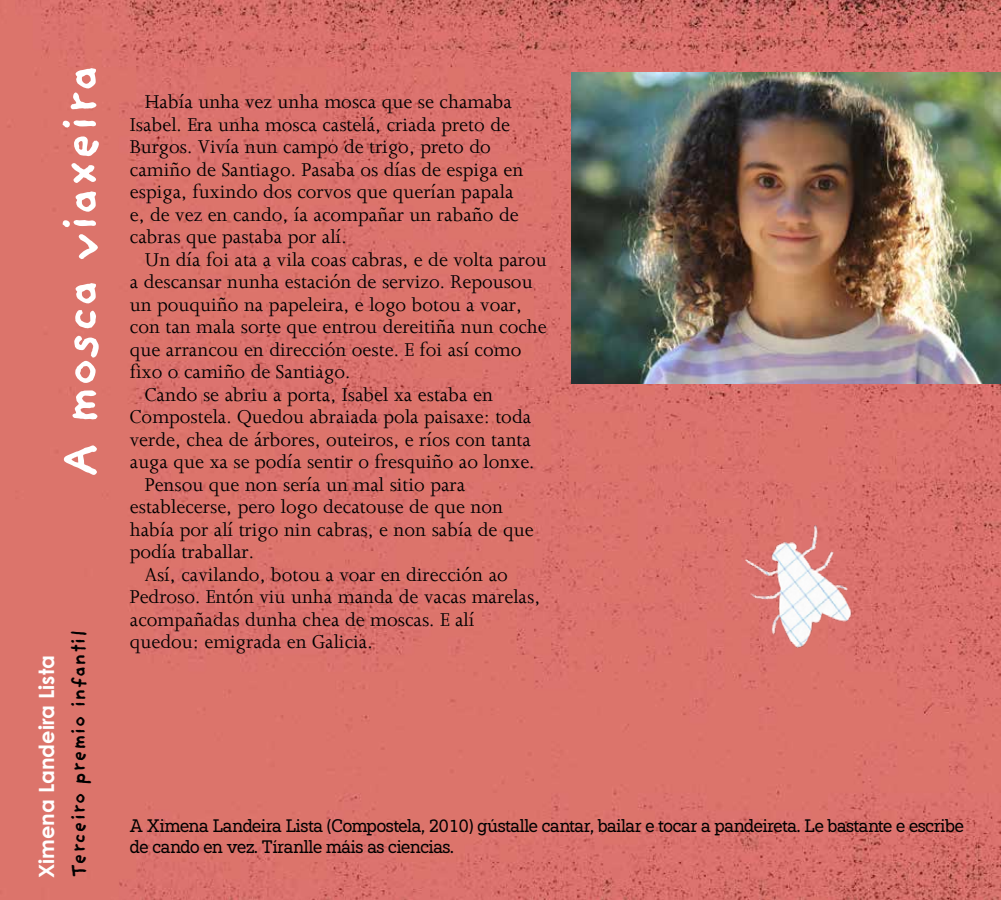
<style>
.page{position:relative;width:1001px;height:900px;background:#fff}
.page>*{position:absolute;margin:0;border:0;box-sizing:border-box;transform-origin:0 0}
.t1{font:700 51px "Providence Sans Pro";letter-spacing:-.01em;color:#fff}
.t2{font:21px/22.5px "Joanna";color:#000}
.t3{font:700 21px "Century Gothic";color:#fff}
.t4{font:700 20.7px "Providence Sans Pro";color:#000}
.t5{font:18px/21.6px "Paul Slab Soft";letter-spacing:-.015em;color:#000}
</style>
<div class="page">
<img style="left:0;top:0;width:1000px;height:900px">
<img style="left:571px;top:72px;width:429px;height:312px">
<img style="left:638px;top:434px;width:300px;height:296px">
<p class="t1" style="left:50px;top:478px;width:415px;rotate:-90deg">A mosca viaxeira</p>
<p class="t3" style="left:30px;top:878px;width:225px;rotate:-90deg">Ximena Landeira Lista</p>
<p class="t4" style="left:66px;top:878px;width:249px;rotate:-90deg">Terceiro premio infantil</p>
<p class="t2" style="left:130px;top:91px;width:395px;text-indent:15px">Había unha vez unha mosca que se chamaba Isabel. Era unha mosca castelá, criada preto de Burgos. Vivía nun campo de trigo, preto do camiño de Santiago. Pasaba os días de espiga en espiga, fuxindo dos corvos que querían papala e, de vez en cando, ía acompañar un rabaño de cabras que pastaba por alí.</p>
<p class="t2" style="left:130px;top:248px;width:418px;text-indent:15px">Un día foi ata a vila coas cabras, e de volta parou a descansar nunha estación de servizo. Repousou un pouquiño na papeleira, e logo botou a voar, con tan mala sorte que entrou dereitiña nun coche que arrancou en dirección oeste. E foi así como fixo o camiño de Santiago.</p>
<p class="t2" style="left:130px;top:383px;width:406px;text-indent:15px">Cando se abriu a porta, Isabel xa estaba en Compostela. Quedou abraiada pola paisaxe: toda verde, chea de árbores, outeiros, e ríos con tanta auga que xa se podía sentir o fresquiño ao lonxe.</p>
<p class="t2" style="left:130px;top:473px;width:405px;text-indent:15px">Pensou que non sería un mal sitio para establecerse, pero logo decatouse de que non había por alí trigo nin cabras, e non sabía de que podía traballar.</p>
<p class="t2" style="left:130px;top:563px;width:412px;text-indent:15px">Así, cavilando, botou a voar en dirección ao Pedroso. Entón viu unha manda de vacas marelas, acompañadas dunha chea de moscas. E alí quedou: emigrada en Galicia.</p>
<p class="t5" style="left:130px;top:815px;width:835px">A Ximena Landeira Lista (Compostela, 2010) gústalle cantar, bailar e tocar a pandeireta. Le bastante e escribe de cando en vez. Tíranlle máis as ciencias.</p>
</div>
